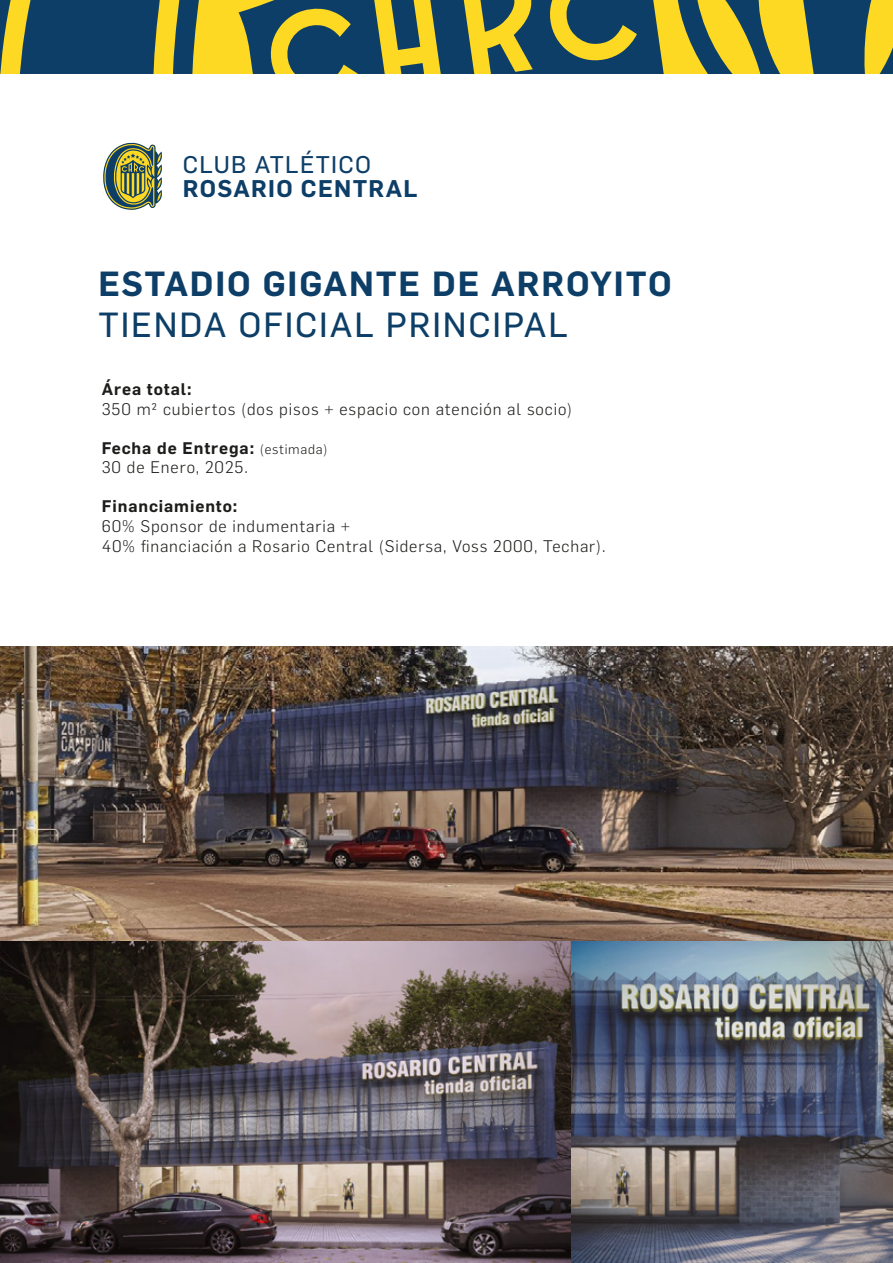
<style>
.page{position:relative;width:893px;height:1263px;background:#fff}
.page>*{position:absolute;margin:0;border:0;box-sizing:border-box;transform-origin:0 0}
.t1{font:600 34.2px "Flama";letter-spacing:.055em;color:#0d3e67}
.t2{font:34.2px "Flama Basic";letter-spacing:.055em;color:#0d3e67}
.t3{font:600 23.7px "Flama";letter-spacing:.055em;color:#0d3e67}
.t4{font:23.7px "Flama Basic";letter-spacing:.055em;color:#0d3e67}
.t5{font:300 16.5px/19.8px "Flama";letter-spacing:.055em;color:#1d1d1b}
.t6{font:600 16.5px/19.8px "Flama";letter-spacing:.055em;color:#1d1d1b}
.s1{font-weight:300;font-size:13.5px}
.s2{font-weight:300}
</style>
<div class="page">
<svg style="left:0;top:0;width:893px;height:74px;background:#74804a"></svg>
<svg style="left:239px;top:0;width:466px;height:74px;background:#65764e"></svg>
<svg style="left:103px;top:142px;width:59px;height:68px"></svg>
<img style="left:0;top:647px;width:893px;height:294px">
<img style="left:0;top:941px;width:893px;height:322px">
<h2 class="t4" style="left:183px;top:148px;width:190px">CLUB ATLÉTICO</h2>
<h2 class="t3" style="left:183px;top:172px;width:236px">ROSARIO CENTRAL</h2>
<h1 class="t1" style="left:98px;top:259px;width:575px">ESTADIO GIGANTE DE ARROYITO</h1>
<h1 class="t2" style="left:98px;top:301px;width:471px">TIENDA OFICIAL PRINCIPAL</h1>
<p class="t6" style="left:102px;top:378px;width:91px">Área total:</p>
<p class="t5" style="left:102px;top:398px;width:472px">350 m2 cubiertos (dos pisos + espacio con atención al socio)</p>
<p class="t6" style="left:102px;top:436px;width:227px">Fecha de Entrega: <span class="s1">(estimada)<br></span><span class="s2">30 de Enero, 2025.</span></p>
<p class="t6" style="left:102px;top:495px;width:137px">Financiamiento:</p>
<p class="t5" style="left:102px;top:515px;width:505px">60% Sponsor de indumentaria +<br>40% financiación a Rosario Central (Sidersa, Voss 2000, Techar).</p>
</div>
